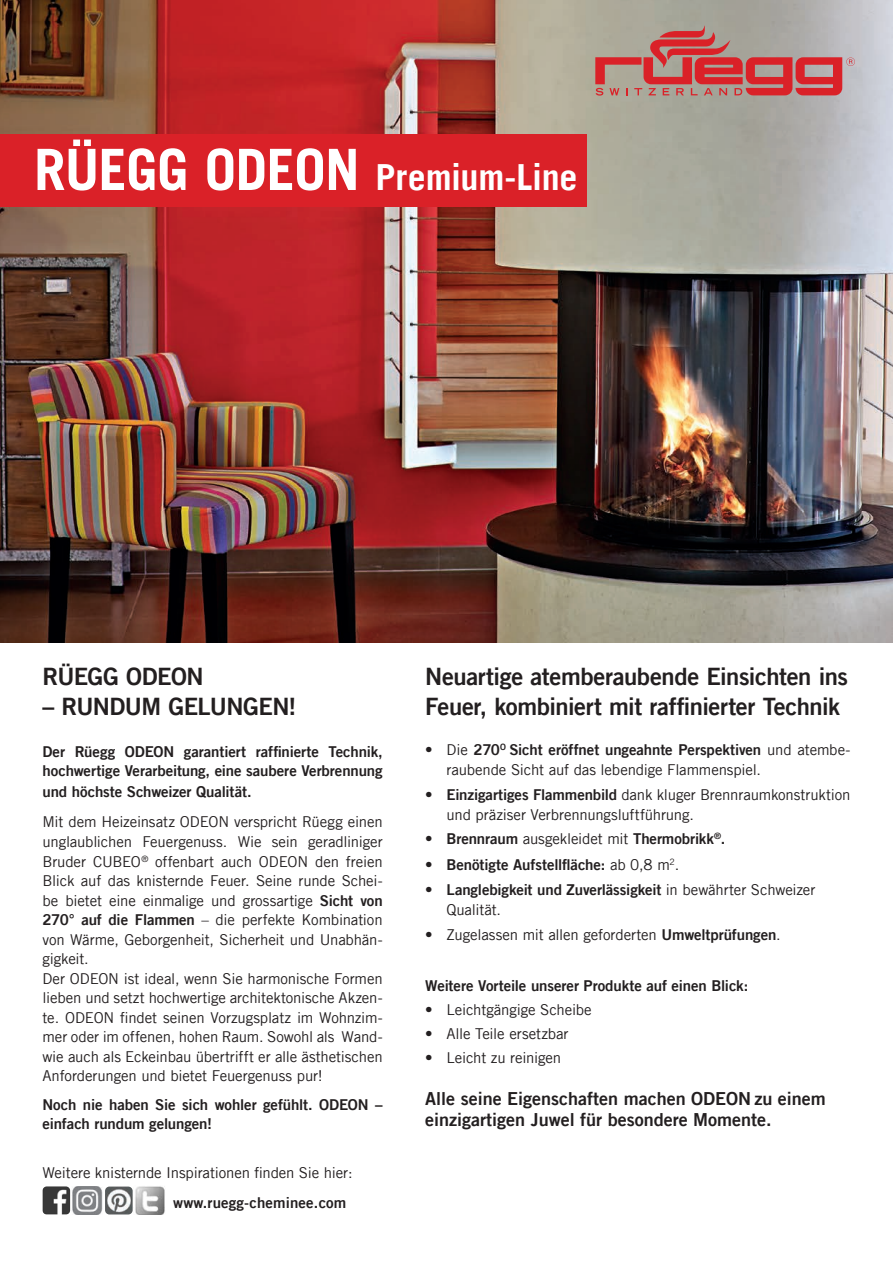
<style>
.page{position:relative;width:893px;height:1263px;background:#fff}
.page>*{position:absolute;margin:0;border:0;box-sizing:border-box;transform-origin:0 0}
.t1{font:700 36px "Trade Gothic LT";letter-spacing:-.005em;color:#fff}
.t2{font:24px/30px "Trade Gothic LT Bold Two";letter-spacing:-.02em;color:#231f20}
.t3{font:18px/21px "Trade Gothic LT Bold Two";color:#231f20}
.t4{font:15px/19.5px "Trade Gothic LT";letter-spacing:-.01em;color:#231f20}
.t5{font:15px/19.5px "Trade Gothic LT Bold Two";letter-spacing:-.005em;color:#231f20}
.s1{font-size:57px}
.s2{font-family:"Trade Gothic LT Bold Two"}
.s3{font-family:"Trade Gothic LT"}
</style>
<div class="page">
<img style="left:43px;top:1186px;width:27px;height:28px">
<img style="left:72px;top:1186px;width:30px;height:28px">
<img style="left:105px;top:1186px;width:60px;height:29px">
<img style="left:0;top:0;width:893px;height:643px">
<svg style="left:595px;top:25px;width:260px;height:71px;background:#bb7976"></svg>
<div style="left:0;top:134px;width:587px;height:72px;background:#da2128"></div>
<h1 class="t1" style="left:34px;top:155px;width:545px"><span class="s1">RÜEGG ODEON</span> Premium-Line</h1>
<h2 class="t2" style="left:43px;top:661px;width:163px">RÜEGG ODEON</h2>
<h2 class="t2" style="left:43px;top:691px;width:256px">– RUNDUM GELUNGEN!</h2>
<p class="t5" style="left:43px;top:742px;width:342px">Der Rüegg ODEON garantiert raffinierte Technik, hochwertige Verarbeitung, eine saubere Verbrennung</p>
<p class="t5" style="left:43px;top:782px;width:211px">und höchste Schweizer Qualität.</p>
<p class="t4" style="left:43px;top:812px;width:342px">Mit dem Heizeinsatz ODEON verspricht Rüegg einen unglaublichen Feuergenuss. Wie sein geradliniger Bruder CUBEO<sup>®</sup> offenbart auch ODEON den freien Blick auf das knisternde Feuer. Seine runde Schei&shy;be bietet eine einmalige und grossartige <span class="s2">Sicht von 270° auf die Flammen</span> – die perfekte Kombination von Wärme, Geborgenheit, Sicherheit und Unabhän&shy;gigkeit.<br>Der ODEON ist ideal, wenn Sie harmonische Formen lieben und setzt hochwertige architektonische Akzen&shy;te. ODEON findet seinen Vorzugsplatz im Wohnzim&shy;mer oder im offenen, hohen Raum. Sowohl als Wand&shy;wie auch als Eckeinbau übertrifft er alle ästhetischen Anforderungen und bietet Feuergenuss pur!</p>
<p class="t5" style="left:43px;top:1094px;width:342px">Noch nie haben Sie sich wohler gefühlt. ODEON – einfach rundum gelungen!</p>
<p class="t4" style="left:43px;top:1163px;width:312px">Weitere knisternde Inspirationen finden Sie hier:</p>
<p class="t5" style="left:173px;top:1192px;width:175px">www.ruegg-cheminee.com</p>
<h2 class="t2" style="left:425px;top:661px;width:424px">Neuartige atemberaubende Einsichten ins<br>Feuer, kombiniert mit raffinierter Technik</h2>
<p class="t5" style="left:425px;top:740px;width:427px"><span class="s3">• Die</span> 270<sup>O</sup> Sicht eröffnet ungeahnte Perspektiven <span class="s3">und atembe-</span></p>
<p class="t4" style="left:446px;top:760px;width:316px">raubende Sicht auf das lebendige Flammenspiel.</p>
<p class="t4" style="left:446px;top:785px;width:405px;text-indent:-21px"><span class="s2">• Einzigartiges Flammenbild</span> dank kluger Brennraumkonstruktion und präziser Verbrennungsluftführung.</p>
<p class="t5" style="left:425px;top:829px;width:302px">• Brennraum <span class="s3">ausgekleidet mit</span> Thermobrikk<sup>®</sup>.</p>
<p class="t5" style="left:425px;top:854px;width:256px">• Benötigte Aufstellfläche: <span class="s3">ab 0,8 m</span><sup>2</sup><span class="s3">.</span></p>
<p class="t5" style="left:425px;top:880px;width:392px">• Langlebigkeit und Zuverlässigkeit <span class="s3">in bewährter Schweizer</span></p>
<p class="t4" style="left:446px;top:899px;width:56px">Qualität.</p>
<p class="t4" style="left:425px;top:925px;width:357px">• Zugelassen mit allen geforderten <span class="s2">Umweltprüfungen</span>.</p>
<p class="t5" style="left:425px;top:976px;width:324px">Weitere Vorteile unserer Produkte auf einen Blick:</p>
<p class="t4" style="left:425px;top:1000px;width:168px">• Leichtgängige Scheibe</p>
<p class="t4" style="left:425px;top:1024px;width:145px">• Alle Teile ersetzbar</p>
<p class="t4" style="left:425px;top:1048px;width:137px">• Leicht zu reinigen</p>
<p class="t3" style="left:425px;top:1088px;width:402px">Alle seine Eigenschaften machen ODEON zu einem einzigartigen Juwel für besondere Momente.</p>
</div>
